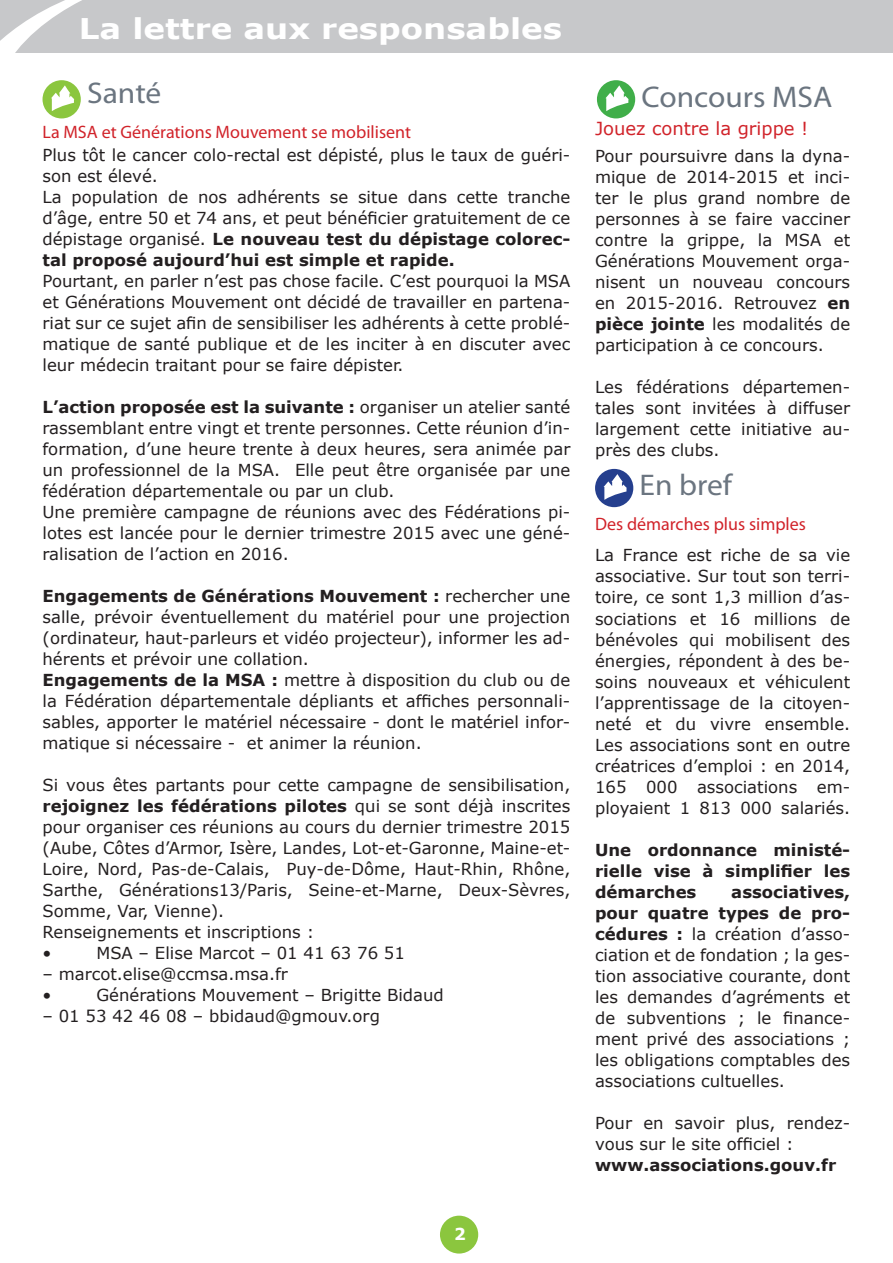
<style>
.page{position:relative;width:893px;height:1263px;background:#fff}
.page>*{position:absolute;margin:0;border:0;box-sizing:border-box;transform-origin:0 0}
.t1{font:30px "Myriad Pro";color:#6b7580;scale:1.05 1}
.t2{font:700 28.5px "Verdana";color:#fff;scale:1.14 1}
.t3{font:18px "Myriad Pro";color:#d1232a}
.t4{font:18px "Verdana";color:#d1232a}
.t5{font:16.5px/21px "Verdana";color:#231f20}
.t6{font:700 16.5px/21px "Verdana";color:#231f20;text-align:justify}
.t7{font:700 16.5px "Verdana";color:#fff}
.s1{font-weight:700}
</style>
<div class="page">
<div style="left:440px;top:1216px;width:38px;height:37px;background:#8bc63e;border-radius:50%"></div>
<div style="left:0;top:0;width:893px;height:52px;background:#c7c8ca"></div>
<div style="left:595px;top:469px;width:38px;height:38px;background:#253f8e;border-radius:50%"></div>
<svg style="left:604px;top:474px;width:23px;height:26px"></svg>
<div style="left:43px;top:80px;width:38px;height:38px;background:#8bc63e;border-radius:50%"></div>
<svg style="left:0;top:0;width:126px;height:111px"></svg>
<div style="left:597px;top:80px;width:38px;height:38px;background:#40ae49;border-radius:50%"></div>
<svg style="left:605px;top:85px;width:24px;height:26px"></svg>
<h2 class="t2" style="left:79px;top:9px;width:425px">La lettre aux responsables</h2>
<h1 class="t1" style="left:87px;top:74px;width:72px">Santé</h1>
<p class="t3" style="left:43px;top:121px;width:370px">La MSA et Générations Mouvement se mobilisent</p>
<p class="t5" style="left:43px;top:144px;width:529px">Plus tôt le cancer colo-rectal est dépisté, plus le taux de guéri&shy;son est élevé.<br>La population de nos adhérents se situe dans cette tranche d’âge, entre 50 et 74 ans, et peut bénéficier gratuitement de ce dépistage organisé. <span class="s1">Le nouveau test du dépistage colorec&shy;tal proposé aujourd’hui est simple et rapide.</span></p>
<p class="t5" style="left:43px;top:270px;width:529px;text-align:justify">Pourtant, en parler n’est pas chose facile. C’est pourquoi la MSA et Générations Mouvement ont décidé de travailler en partena&shy;riat sur ce sujet afin de sensibiliser les adhérents à cette problé&shy;matique de santé publique et de les inciter à en discuter avec leur médecin traitant pour se faire dépister.</p>
<p class="t5" style="left:43px;top:396px;width:529px"><span class="s1">L’action proposée est la suivante :</span> organiser un atelier santé rassemblant entre vingt et trente personnes. Cette réunion d’in&shy;formation, d’une heure trente à deux heures, sera animée par un professionnel de la MSA. Elle peut être organisée par une fédération départementale ou par un club.<br>Une première campagne de réunions avec des Fédérations pi&shy;lotes est lancée pour le dernier trimestre 2015 avec une géné&shy;ralisation de l’action en 2016.</p>
<p class="t5" style="left:43px;top:585px;width:529px"><span class="s1">Engagements de Générations Mouvement :</span> rechercher une salle, prévoir éventuellement du matériel pour une projection (ordinateur, haut-parleurs et vidéo projecteur), informer les ad&shy;hérents et prévoir une collation.<br><span class="s1">Engagements de la MSA :</span> mettre à disposition du club ou de la Fédération départementale dépliants et affiches personnali&shy;sables, apporter le matériel nécessaire - dont le matériel infor&shy;matique si nécessaire - et animer la réunion.</p>
<p class="t5" style="left:43px;top:774px;width:529px">Si vous êtes partants pour cette campagne de sensibilisation, <span class="s1">rejoignez les fédérations pilotes</span> qui se sont déjà inscrites pour organiser ces réunions au cours du dernier trimestre 2015 (Aube, Côtes d’Armor, Isère, Landes, Lot-et-Garonne, Maine-et-Loire, Nord, Pas-de-Calais, Puy-de-Dôme, Haut-Rhin, Rhône, Sarthe, Générations13/Paris, Seine-et-Marne, Deux-Sèvres, Somme, Var, Vienne).<br>Renseignements et inscriptions :<br>•</p>
<p class="t5" style="left:97px;top:942px;width:310px">MSA – Elise Marcot – 01 41 63 76 51</p>
<p class="t5" style="left:43px;top:963px;width:247px">– marcot.elise@ccmsa.msa.fr •</p>
<p class="t5" style="left:97px;top:984px;width:349px">Générations Mouvement – Brigitte Bidaud</p>
<p class="t5" style="left:43px;top:1005px;width:339px">– 01 53 42 46 08 – bbidaud@gmouv.org</p>
<p class="t7" style="left:454px;top:1222px;width:13px">2</p>
<h1 class="t1" style="left:642px;top:79px;width:183px">Concours MSA</h1>
<p class="t4" style="left:595px;top:116px;width:215px">Jouez contre la grippe !</p>
<p class="t5" style="left:595px;top:146px;width:257px;text-align:justify">Pour poursuivre dans la dyna&shy;mique de 2014-2015 et inci&shy;ter le plus grand nombre de personnes à se faire vacciner contre la grippe, la MSA et Générations Mouvement orga&shy;nisent un nouveau concours en 2015-2016. Retrouvez <span class="s1">en pièce jointe</span> les modalités de participation à ce concours.</p>
<p class="t5" style="left:595px;top:377px;width:257px;text-align:justify">Les fédérations départemen&shy;tales sont invitées à diffuser largement cette initiative au&shy;près des clubs.</p>
<h1 class="t1" style="left:639px;top:466px;width:90px">En bref</h1>
<p class="t3" style="left:595px;top:512px;width:212px">Des démarches plus simples</p>
<p class="t5" style="left:595px;top:545px;width:257px;text-align:justify">La France est riche de sa vie associative. Sur tout son terri&shy;toire, ce sont 1,3 million d’as&shy;sociations et 16 millions de bénévoles qui mobilisent des énergies, répondent à des be&shy;soins nouveaux et véhiculent l’apprentissage de la citoyen&shy;neté et du vivre ensemble.<br>Les associations sont en outre créatrices d’emploi : en 2014, 165 000 associations em&shy;ployaient 1 813 000 salariés.</p>
<p class="t6" style="left:595px;top:839px;width:257px">Une ordonnance ministé&shy;rielle vise à simplifier les démarches</p>
<p class="t5" style="left:595px;top:881px;width:257px;text-align:justify;text-indent:136px"><span class="s1">associatives, pour quatre types de pro&shy;cédures :</span> la création d’asso&shy;ciation et de fondation ; la ges&shy;tion associative courante, dont les demandes d’agréments et de subventions ; le finance&shy;ment privé des associations ; les obligations comptables des associations cultuelles.</p>
<p class="t5" style="left:595px;top:1112px;width:257px">Pour en savoir plus, rendez&shy;vous sur le site officiel :</p>
<p class="t6" style="left:595px;top:1154px;width:243px">www.associations.gouv.fr</p>
</div>
